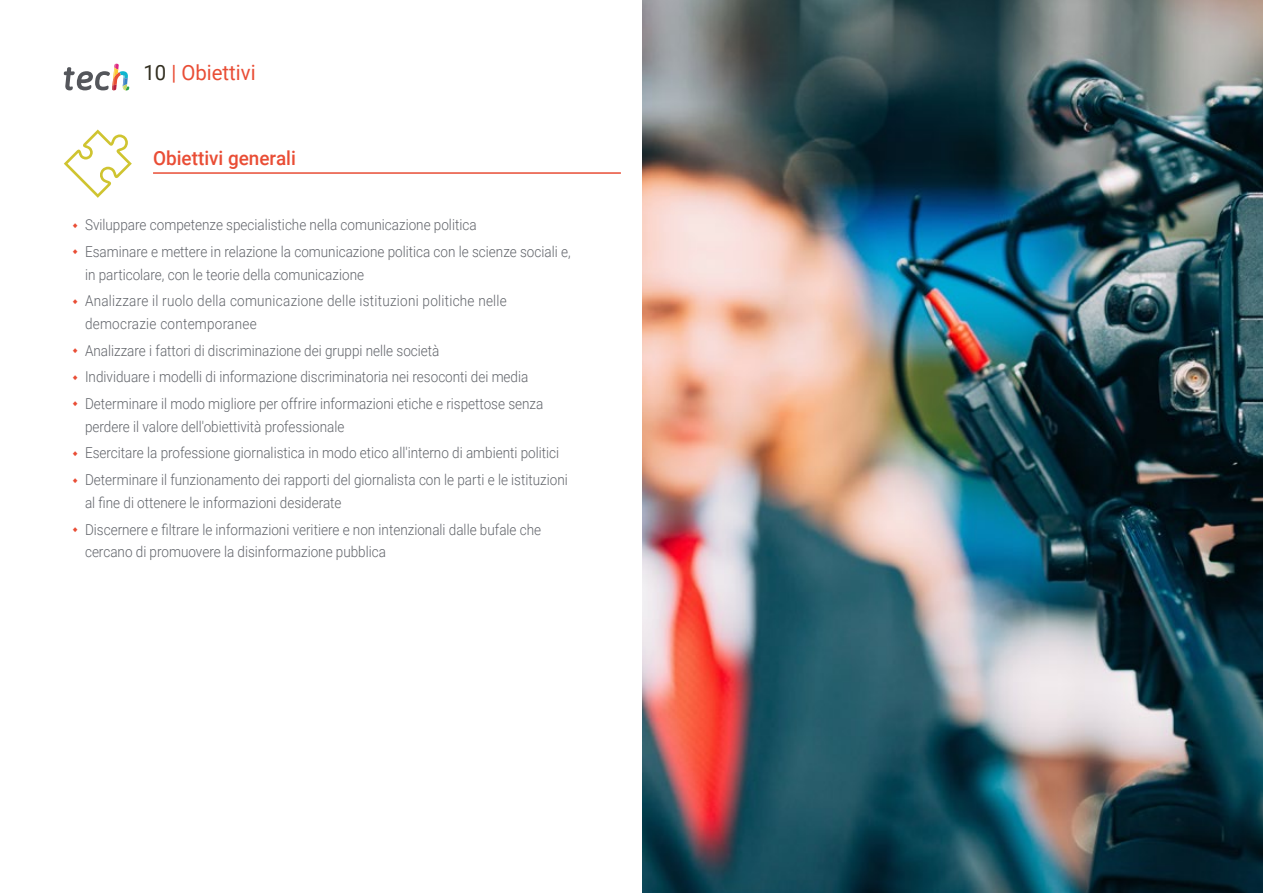
<style>
.page{position:relative;width:1263px;height:893px;background:#fff}
.page>*{position:absolute;margin:0;border:0;box-sizing:border-box;transform-origin:0 0}
.t1{font:21px "Roboto";color:#e94d35}
.t2{font:500 19.5px "Roboto";color:#e94d35}
.t3{font:300 15px/26.7px "Roboto";color:#61646a;scale:.9 1}
.t4{font:300 15px/26.7px "Roboto";letter-spacing:.02em;color:#61646a;scale:.9 1}
.s1{color:#312e20}
</style>
<div class="page">
<hr style="left:153px;top:173px;width:468px;height:1px;background:#e94d35">
<svg style="left:64px;top:130px;width:68px;height:68px"></svg>
<svg style="left:64px;top:64px;width:65px;height:27px"></svg>
<img style="left:642px;top:0;width:621px;height:893px">
<h1 class="t1" style="left:144px;top:57px;width:114px"><span class="s1">10</span> | Obiettivi</h1>
<h2 class="t2" style="left:153px;top:144px;width:144px">Obiettivi generali</h2>
<p class="t3" style="left:85px;top:211px;width:541px">Sviluppare competenze specialistiche nella comunicazione politica<br>Esaminare e mettere in relazione la comunicazione politica con le scienze sociali e,</p>
<p class="t4" style="left:85px;top:260px;width:470px">in particolare, con le teorie della comunicazione<br>Analizzare il ruolo della comunicazione delle istituzioni politiche nelle</p>
<p class="t3" style="left:85px;top:310px;width:511px">democrazie contemporanee<br>Analizzare i fattori di discriminazione dei gruppi nelle società<br>Individuare i modelli di informazione discriminatoria nei resoconti dei media Determinare il modo migliore per offrire informazioni etiche e rispettose senza</p>
<p class="t3" style="left:85px;top:412px;width:538px">perdere il valore dell'obiettività professionale<br>Esercitare la professione giornalistica in modo etico all'interno di ambienti politici<br>Determinare il funzionamento dei rapporti del giornalista con le parti e le istituzioni</p>
<p class="t3" style="left:85px;top:488px;width:508px">al fine di ottenere le informazioni desiderate<br>Discernere e filtrare le informazioni veritiere e non intenzionali dalle bufale che</p>
<p class="t3" style="left:85px;top:538px;width:336px">cercano di promuovere la disinformazione pubblica</p>
</div>
